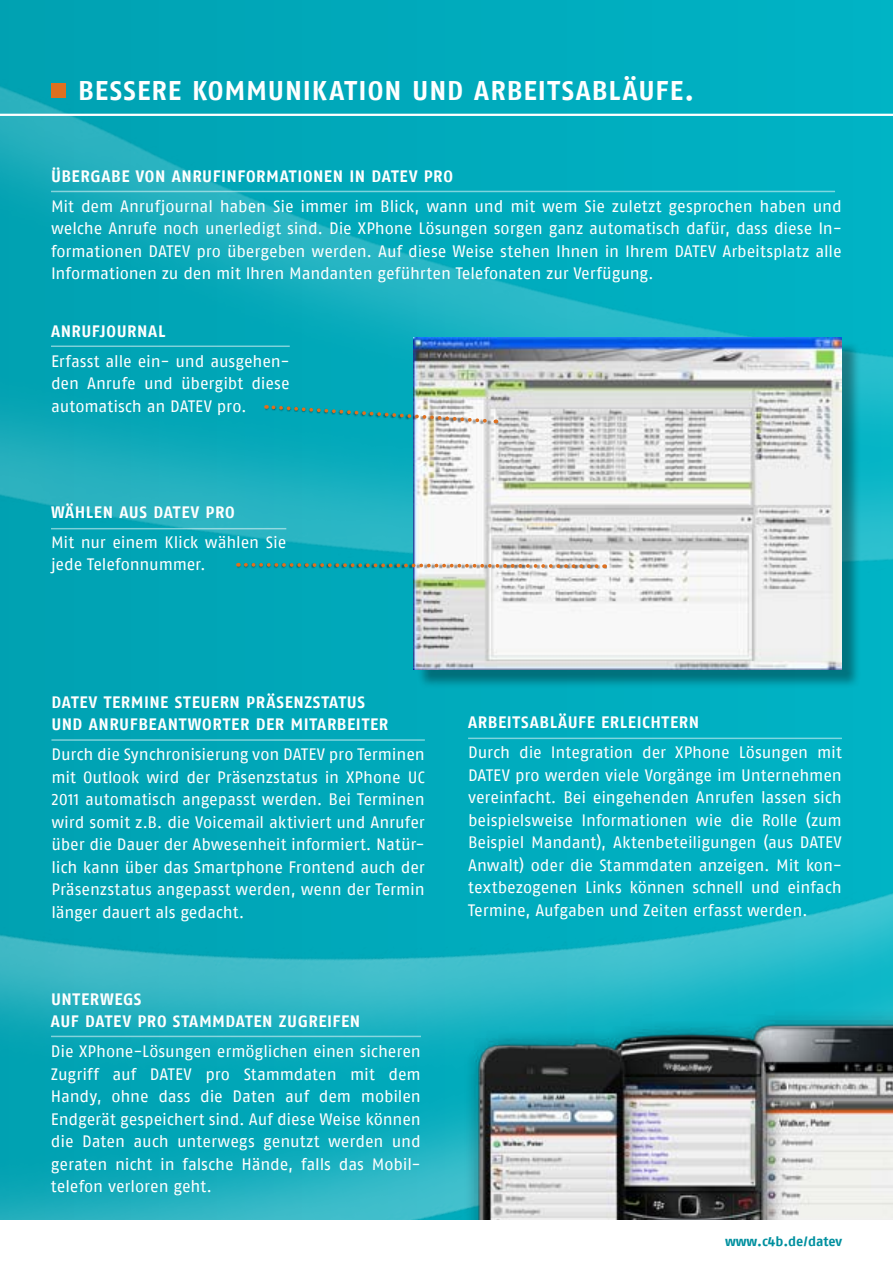
<style>
.page{position:relative;width:893px;height:1263px;background:#fff}
.page>*{position:absolute;margin:0;border:0;box-sizing:border-box;transform-origin:0 0}
.t1{font:27px "Fago No Bold Lf";letter-spacing:.035em;color:#fff}
.t2{font:16.5px/22.5px "Fago No Regular LF";letter-spacing:-.01em;color:#fff;text-align:justify}
.t3{font:16.5px/22.5px "Fago No Bold Lf";letter-spacing:.035em;color:#fff}
.t4{font:13.5px "Fago No Bold Lf";color:#00909f}
</style>
<div class="page">
<img style="left:0;top:0;width:893px;height:149px">
<img style="left:0;top:149px;width:893px;height:1071px">
<div style="left:416px;top:340px;width:445px;height:348px;background:#000;opacity:.35"></div>
<img style="left:414px;top:337px;width:428px;height:333px">
<hr style="left:0;top:114px;width:893px;height:2px;background:#fff">
<img style="left:465px;top:1004px;width:428px;height:216px">
<svg style="left:266px;top:403px;width:230px;height:22px;background:#57b3b8"></svg>
<div style="left:237px;top:564px;width:370px;height:5px;background:#de701f"></div>
<svg style="left:238px;top:561px;width:367px;height:9px"></svg>
<div style="left:51px;top:83px;width:14px;height:14px;background:#de701f"></div>
<hr style="left:51px;top:191px;width:784px;height:1px;background:#fff">
<hr style="left:51px;top:345px;width:239px;height:2px;background:#fff">
<hr style="left:51px;top:528px;width:235px;height:1px;background:#fff">
<hr style="left:468px;top:738px;width:374px;height:1px;background:#fff">
<hr style="left:51px;top:1036px;width:370px;height:1px;background:#fff">
<hr style="left:51px;top:739px;width:374px;height:2px;background:#fff">
<h1 class="t1" style="left:78px;top:75px;width:617px">BESSERE KOMMUNIKATION UND ARBEITSABLÄUFE.</h1>
<p class="t3" style="left:51px;top:164px;width:403px">ÜBERGABE VON ANRUFINFORMATIONEN IN DATEV PRO</p>
<p class="t2" style="left:51px;top:194px;width:792px">Mit dem Anrufjournal haben Sie immer im Blick, wann und mit wem Sie zuletzt gesprochen haben und welche Anrufe noch unerledigt sind. Die XPhone Lösungen sorgen ganz automatisch dafür, dass diese In&shy;formationen DATEV pro übergeben werden. Auf diese Weise stehen Ihnen in Ihrem DATEV Arbeitsplatz alle Informationen zu den mit Ihren Mandanten geführten Telefonaten zur Verfügung.</p>
<p class="t3" style="left:51px;top:320px;width:116px">ANRUFJOURNAL</p>
<p class="t2" style="left:51px;top:350px;width:240px">Erfasst alle ein- und ausgehen&shy;den Anrufe und übergibt diese automatisch an DATEV pro.</p>
<p class="t3" style="left:51px;top:500px;width:185px">WÄHLEN AUS DATEV PRO</p>
<p class="t2" style="left:51px;top:530px;width:237px">Mit nur einem Klick wählen Sie jede Telefonnummer.</p>
<p class="t3" style="left:51px;top:690px;width:338px">DATEV TERMINE STEUERN PRÄSENZSTATUS<br>UND ANRUFBEANTWORTER DER MITARBEITER</p>
<p class="t2" style="left:51px;top:743px;width:375px">Durch die Synchronisierung von DATEV pro Terminen mit Outlook wird der Präsenzstatus in XPhone UC 2011 automatisch angepasst werden. Bei Terminen wird somit z.B. die Voicemail aktiviert und Anrufer über die Dauer der Abwesenheit informiert. Natür&shy;lich kann über das Smartphone Frontend auch der Präsenzstatus angepasst werden, wenn der Termin länger dauert als gedacht.</p>
<p class="t3" style="left:51px;top:987px;width:311px">UNTERWEGS<br>AUF DATEV PRO STAMMDATEN ZUGREIFEN</p>
<p class="t2" style="left:51px;top:1040px;width:371px">Die XPhone-Lösungen ermöglichen einen sicheren Zugriff auf DATEV pro Stammdaten mit dem Handy, ohne dass die Daten auf dem mobilen Endgerät gespeichert sind. Auf diese Weise können die Daten auch unterwegs genutzt werden und geraten nicht in falsche Hände, falls das Mobil&shy;telefon verloren geht.</p>
<p class="t3" style="left:468px;top:711px;width:233px">ARBEITSABLÄUFE ERLEICHTERN</p>
<p class="t2" style="left:468px;top:741px;width:375px">Durch die Integration der XPhone Lösungen mit DATEV pro werden viele Vorgänge im Unternehmen vereinfacht. Bei eingehenden Anrufen lassen sich beispielsweise Informationen wie die Rolle (zum Beispiel Mandant), Aktenbeteiligungen (aus DATEV Anwalt) oder die Stammdaten anzeigen. Mit kon&shy;textbezogenen Links können schnell und einfach Termine, Aufgaben und Zeiten erfasst werden.</p>
<p class="t4" style="left:725px;top:1234px;width:119px">WWW.C4B.DE/DATEV</p>
</div>
